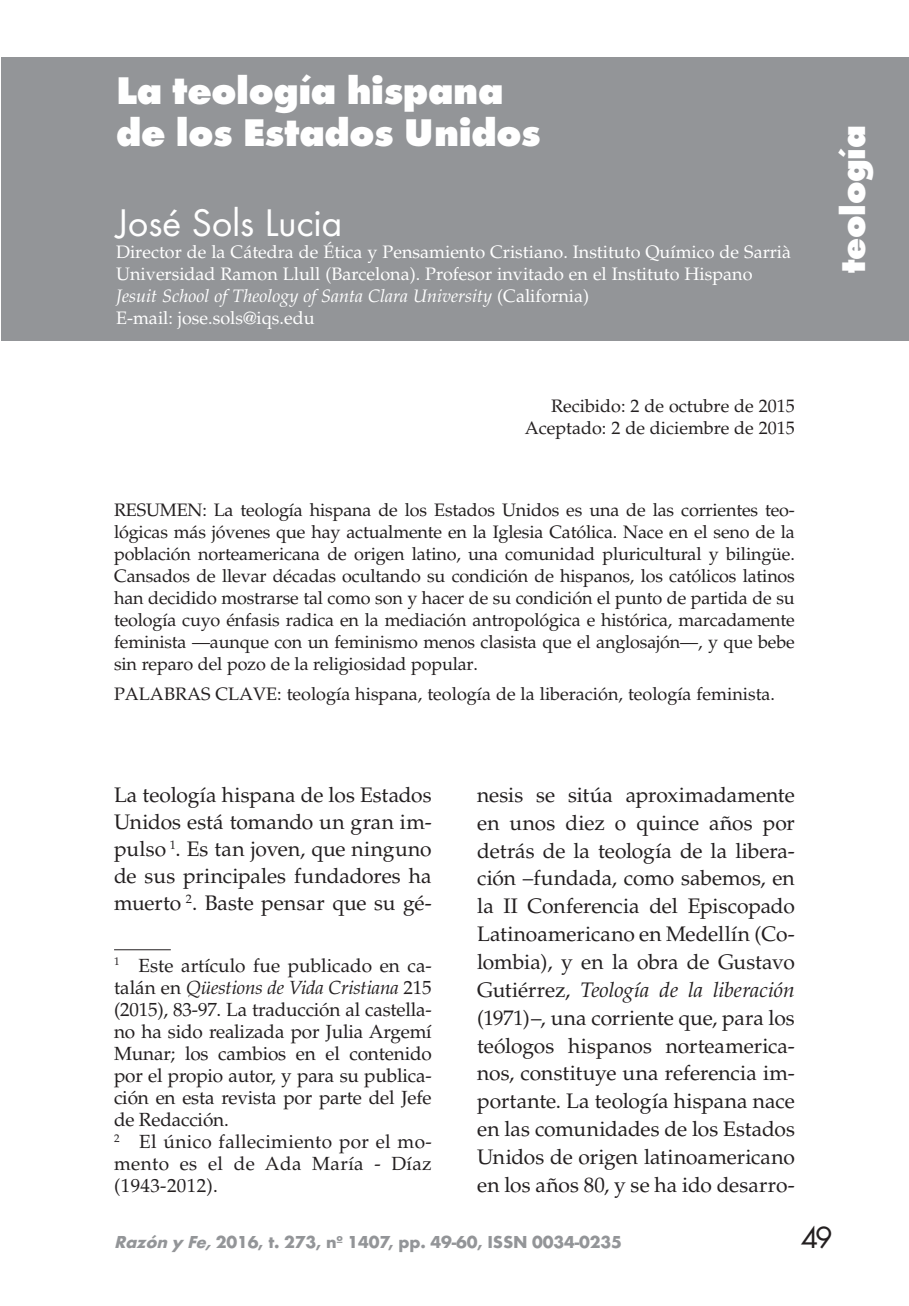
<style>
.page{position:relative;width:909px;height:1306px;background:#fff}
.page>*{position:absolute;margin:0;border:0;box-sizing:border-box;transform-origin:0 0}
.t1{font:800 40px/42px "Futura T";letter-spacing:-.01em;color:#fff}
.t2{font:40px "Futura T";letter-spacing:-.01em;color:#fff}
.t3{font:800 36px "Futura T";letter-spacing:-.01em;color:#fff}
.t4{font:32px "Futura T";color:#231f20}
.t5{font:21px/27.8px "Palatino";color:#231f20;text-align:justify}
.t6{font:19px/22px "Palatino";letter-spacing:-.01em;color:#231f20}
.t7{font:18px/22px "Palatino";color:#231f20;text-align:right}
.t8{font:18px/22px "Palatino";color:#fff}
.t9{font:700 18px "Futura T";letter-spacing:-.01em;color:#939598}
.s1{font-style:italic}
</style>
<div class="page">
<hr style="left:114px;top:949px;width:57px;height:1px;background:#231f20">
<div style="left:1px;top:57px;width:907px;height:284px;background:#939598"></div>
<p class="t1" style="left:116px;top:70px;width:426px">La teología hispana de los Estados Unidos</p>
<p class="t2" style="left:116px;top:199px;width:228px">José Sols Lucia</p>
<p class="t8" style="left:116px;top:241px;width:676px">Director de la Cátedra de Ética y Pensamiento Cristiano. Instituto Químico de Sarrià Universidad Ramon Llull (Barcelona). Profesor invitado en el Instituto Hispano <span class="s1">Jesuit School of Theology of Santa Clara University</span> (California)<br>E-mail: jose.sols@iqs.edu</p>
<p class="t7" style="left:524px;top:395px;width:271px">Recibido: 2 de octubre de 2015<br>Aceptado: 2 de diciembre de 2015</p>
<p class="t7" style="left:114px;top:499px;width:682px;text-align:justify">RESUMEN: La teología hispana de los Estados Unidos es una de las corrientes teo&shy;lógicas más jóvenes que hay actualmente en la Iglesia Católica. Nace en el seno de la población norteamericana de origen latino, una comunidad pluricultural y bilingüe.<br>Cansados de llevar décadas ocultando su condición de hispanos, los católicos latinos han decidido mostrarse tal como son y hacer de su condición el punto de partida de su teología cuyo énfasis radica en la mediación antropológica e histórica, marcadamente feminista —aunque con un feminismo menos clasista que el anglosajón—, y que bebe sin reparo del pozo de la religiosidad popular.</p>
<p class="t7" style="left:114px;top:683px;width:662px">PALABRAS CLAVE: teología hispana, teología de la liberación, teología feminista.</p>
<p class="t5" style="left:114px;top:781px;width:319px;line-height:27px">La teología hispana de los Estados Unidos está tomando un gran im&shy;pulso <sup>1</sup>. Es tan joven, que ninguno de sus principales fundadores ha muerto <sup>2</sup>. Baste pensar que su gé-</p>
<p class="t6" style="left:114px;top:954px;width:319px"><sup>1</sup> Este artículo fue publicado en ca&shy;talán en <span class="s1">Qüestions de Vida Cristiana</span> 215 (2015), 83-97. La traducción al castella&shy;no ha sido realizada por Julia Argemí<br>Munar; los cambios en el contenido por el propio autor, y para su publica&shy;ción en esta revista por parte del Jefe de Redacción.<br><sup>2</sup> El único fallecimiento por el mo&shy;mento es el de Ada María - Díaz (1943-2012).</p>
<p class="t5" style="left:477px;top:781px;width:319px">nesis se sitúa aproximadamente en unos diez o quince años por detrás de la teología de la libera&shy;ción –fundada, como sabemos, en la II Conferencia del Episcopado Latinoamericano en Medellín (Co&shy;lombia), y en la obra de Gustavo Gutiérrez, <span class="s1">Teología de la liberación </span>(1971)–, una corriente que, para los teólogos hispanos norteamerica&shy;nos, constituye una referencia im&shy;portante. La teología hispana nace en las comunidades de los Estados Unidos de origen latinoamericano en los años 80, y se ha ido desarro-</p>
<p class="t3" style="left:831px;top:273px;width:149px;rotate:-90deg">teología</p>
<p class="t9" style="left:114px;top:1230px;width:509px"><span class="s1">Razón y Fe,</span>2016, t. 273, nº 1407, pp. 49-60, ISSN 0034-0235</p>
<p class="t4" style="left:800px;top:1217px;width:34px">49</p>
</div>
